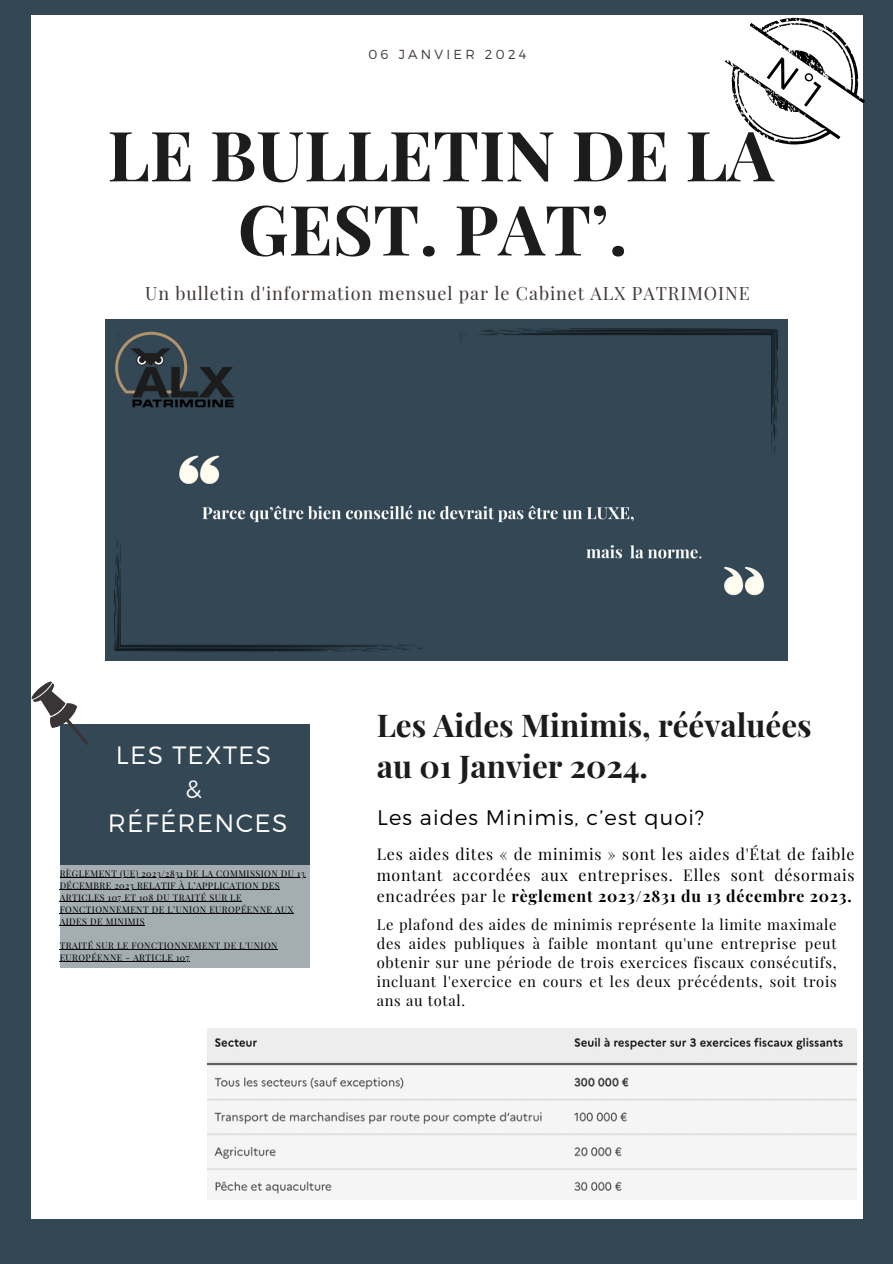
<style>
.page{position:relative;width:893px;height:1264px;background:#fff}
.page>*{position:absolute;margin:0;border:0;box-sizing:border-box;transform-origin:0 0}
.t1{font:700 69.3px/74.1px "Playfair Display";color:#1d1c1c;text-align:center}
.t2{font:700 31.5px/41.7px "Playfair Display";color:#1d1c1c}
.t3{font:300 25.05px "Montserrat";letter-spacing:.05em;color:#fff}
.t4{font:300 21px "Montserrat";letter-spacing:.05em;color:#000}
.t5{font:18px "Playfair Display";letter-spacing:.05em;color:#403835}
.t6{font:15.9px/21.3px "Playfair Display";letter-spacing:.05em;color:#000;text-align:justify}
.t7{font:14.7px/19.2px "Playfair Display";letter-spacing:.05em;color:#000;text-align:justify}
.t8{font:300 13.05px "Montserrat";letter-spacing:.25em;color:#403835}
.t9{font:9px/12px "Playfair Display";letter-spacing:.05em;color:#000}
.s1{font-weight:700}
</style>
<div class="page">
<div style="left:0;top:0;width:892px;height:1263px;background:#334854"></div>
<div style="left:32px;top:15px;width:830px;height:1203px;background:#fff"></div>
<div style="left:60px;top:865px;width:250px;height:102px;background:#a3adb2"></div>
<div style="left:106px;top:319px;width:681px;height:341px;background:#334854"></div>
<div style="left:60px;top:724px;width:250px;height:140px;background:#334854"></div>
<hr style="left:60px;top:877px;width:245px;height:1px;background:#000">
<hr style="left:60px;top:889px;width:220px;height:1px;background:#000">
<hr style="left:60px;top:901px;width:182px;height:1px;background:#000">
<hr style="left:60px;top:913px;width:234px;height:1px;background:#000">
<hr style="left:60px;top:925px;width:85px;height:1px;background:#000">
<hr style="left:60px;top:949px;width:218px;height:1px;background:#000">
<hr style="left:60px;top:961px;width:130px;height:1px;background:#000">
<img style="left:207px;top:1028px;width:648px;height:166px">
<svg style="left:31px;top:680px;width:58px;height:66px"></svg>
<svg style="left:725px;top:15px;width:140px;height:158px"></svg>
<p class="t8" style="left:368px;top:46px;width:159px">06 JANVIER 2024</p>
<p class="t1" style="left:107px;top:116px;width:668px">LE BULLETIN DE LA<br>GEST. PAT’.</p>
<p class="t5" style="left:145px;top:281px;width:606px">Un bulletin d'information mensuel par le Cabinet ALX PATRIMOINE</p>
<p class="t3" style="left:116px;top:739px;width:157px">LES TEXTES</p>
<p class="t3" style="left:185px;top:772px;width:18px">&amp;</p>
<p class="t3" style="left:108px;top:806px;width:181px">RÉFÉRENCES</p>
<p class="t9" style="left:60px;top:866px;width:247px">RÈGLEMENT (UE) 2023/2831 DE LA COMMISSION DU 13<br>DÉCEMBRE 2023 RELATIF À L’APPLICATION DES ARTICLES 107 ET 108 DU TRAITÉ SUR LE FONCTIONNEMENT DE L’UNION EUROPÉENNE AUX AIDES DE MINIMIS</p>
<p class="t9" style="left:60px;top:938px;width:219px">TRAITÉ SUR LE FONCTIONNEMENT DE L'UNION<br>EUROPÉENNE - ARTICLE 107</p>
<p class="t2" style="left:376px;top:702px;width:436px">Les Aides Minimis, réévaluées au 01 Janvier 2024.</p>
<p class="t4" style="left:377px;top:804px;width:328px">Les aides Minimis, c’est quoi?</p>
<p class="t6" style="left:376px;top:842px;width:479px">Les aides dites « de minimis » sont les aides d'État de faible montant accordées aux entreprises. Elles sont désormais encadrées par le <span class="s1">règlement 2023/2831 du 13 décembre 2023.</span></p>
<p class="t7" style="left:376px;top:914px;width:461px">Le plafond des aides de minimis représente la limite maximale des aides publiques à faible montant qu'une entreprise peut obtenir sur une période de trois exercices fiscaux consécutifs, incluant l'exercice en cours et les deux précédents, soit trois ans au total.</p>
</div>
